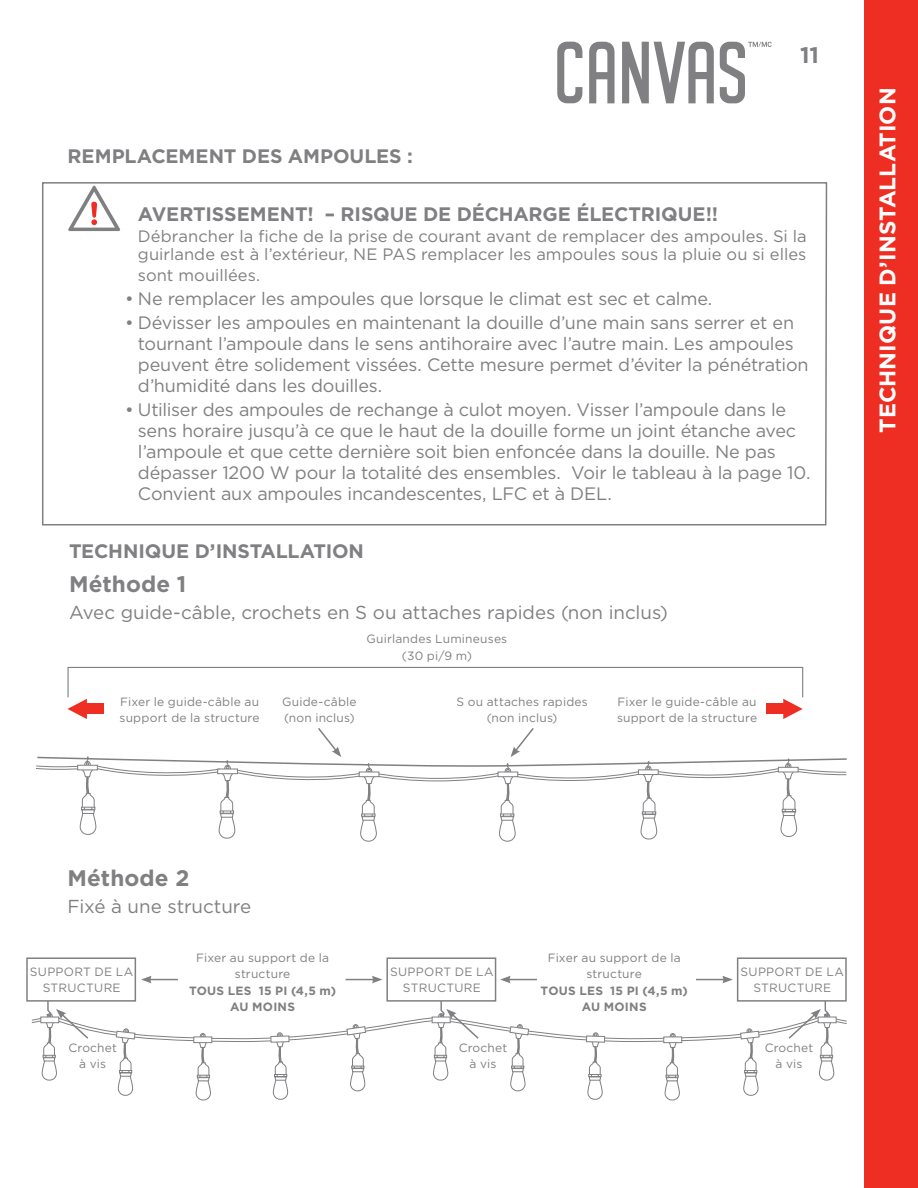
<style>
.page{position:relative;width:918px;height:1188px;background:#fff}
.page>*{position:absolute;margin:0;border:0;box-sizing:border-box;transform-origin:0 0}
.t1{font:700 22.5px "Gotham";color:#fff}
.t2{font:700 22.5px "Gotham";letter-spacing:.005em;color:#808083}
.t3{font:700 19.5px "Gotham";letter-spacing:-.005em;color:#808083}
.t4{font:18.75px "Gotham";letter-spacing:-.005em;color:#808083}
.t5{font:18px/21px "Gotham";letter-spacing:-.015em;color:#808083}
.t6{font:16.5px/18px "Gotham";color:#808083}
.t7{font:12px/16.5px "Gotham";letter-spacing:.02em;color:#808083;text-align:center}
.t8{font:700 12px/16.5px "Gotham";letter-spacing:.02em;color:#808083;text-align:center}
</style>
<div class="page">
<div style="left:864px;top:0;width:54px;height:1188px;background:#ee2e22"></div>
<svg style="left:557px;top:42px;width:25px;height:61px"></svg>
<svg style="left:589px;top:42px;width:26px;height:61px"></svg>
<svg style="left:622px;top:42px;width:92px;height:61px"></svg>
<svg style="left:720px;top:42px;width:52px;height:61px"></svg>
<svg style="left:42px;top:182px;width:786px;height:344px"></svg>
<svg style="left:68px;top:186px;width:52px;height:45px"></svg>
<svg style="left:36px;top:728px;width:811px;height:114px"></svg>
<svg style="left:696px;top:976px;width:37px;height:7px"></svg>
<svg style="left:346px;top:976px;width:36px;height:7px"></svg>
<svg style="left:500px;top:976px;width:37px;height:7px"></svg>
<svg style="left:141px;top:976px;width:37px;height:7px"></svg>
<div style="left:26px;top:957px;width:110px;height:45px;border:2px solid #808083"></div>
<div style="left:386px;top:957px;width:110px;height:45px;border:2px solid #808083"></div>
<div style="left:737px;top:957px;width:110px;height:45px;border:2px solid #808083"></div>
<svg style="left:31px;top:999px;width:816px;height:102px"></svg>
<svg style="left:68px;top:699px;width:19px;height:20px"></svg>
<div style="left:86px;top:704px;width:18px;height:10px;background:#ee2e22"></div>
<svg style="left:783px;top:699px;width:20px;height:20px"></svg>
<div style="left:766px;top:704px;width:18px;height:10px;background:#ee2e22"></div>
<div style="left:68px;top:667px;width:735px;height:31px;border:1px solid #808083"></div>
<p class="t3" style="left:68px;top:145px;width:347px">REMPLACEMENT DES AMPOULES :</p>
<p class="t2" style="left:800px;top:42px;width:20px">11</p>
<p class="t3" style="left:138px;top:203px;width:582px">AVERTISSEMENT! – RISQUE DE DÉCHARGE ÉLECTRIQUE!!</p>
<p class="t6" style="left:138px;top:227px;width:670px">Débrancher la fiche de la prise de courant avant de remplacer des ampoules. Si la guirlande est à l’extérieur, NE PAS remplacer les ampoules sous la pluie ou si elles</p>
<p class="t6" style="left:138px;top:266px;width:124px">sont mouillées.</p>
<p class="t5" style="left:125px;top:288px;width:589px">• Ne remplacer les ampoules que lorsque le climat est sec et calme.</p>
<p class="t5" style="left:138px;top:312px;width:672px;text-indent:-13px">• Dévisser les ampoules en maintenant la douille d’une main sans serrer et en tournant l’ampoule dans le sens antihoraire avec l’autre main. Les ampoules peuvent être solidement vissées. Cette mesure permet d’éviter la pénétration d’humidité dans les douilles.</p>
<p class="t5" style="left:138px;top:399px;width:674px;text-indent:-13px">• Utiliser des ampoules de rechange à culot moyen. Visser l’ampoule dans le sens horaire jusqu’à ce que le haut de la douille forme un joint étanche avec l’ampoule et que cette dernière soit bien enfoncée dans la douille. Ne pas dépasser 1200 W pour la totalité des ensembles. Voir le tableau à la page 10.<br>Convient aux ampoules incandescentes, LFC et à DEL.</p>
<p class="t3" style="left:69px;top:540px;width:296px">TECHNIQUE D’INSTALLATION</p>
<p class="t2" style="left:69px;top:571px;width:119px">Méthode 1</p>
<p class="t4" style="left:69px;top:602px;width:600px">Avec guide-câble, crochets en S ou attaches rapides (non inclus)</p>
<p class="t7" style="left:366px;top:630px;width:142px">Guirlandes Lumineuses (30 pi/9 m)</p>
<p class="t7" style="left:120px;top:693px;width:142px;text-align:left">Fixer le guide-câble au support de la structure</p>
<p class="t7" style="left:617px;top:693px;width:142px;text-align:left">Fixer le guide-câble au support de la structure</p>
<p class="t7" style="left:282px;top:693px;width:76px;text-align:left">Guide-câble (non inclus)</p>
<p class="t7" style="left:457px;top:693px;width:133px">S ou attaches rapides (non inclus)</p>
<p class="t1" style="left:874px;top:433px;width:347px;rotate:-90deg">TECHNIQUE D’INSTALLATION</p>
<p class="t2" style="left:68px;top:865px;width:123px">Méthode 2</p>
<p class="t4" style="left:68px;top:896px;width:185px">Fixé à une structure</p>
<p class="t7" style="left:196px;top:949px;width:134px">Fixer au support de la structure</p>
<p class="t8" style="left:189px;top:982px;width:149px">TOUS LES 15 PI (4,5 m)<br>AU MOINS</p>
<p class="t7" style="left:548px;top:949px;width:134px">Fixer au support de la structure</p>
<p class="t8" style="left:541px;top:982px;width:149px">TOUS LES 15 PI (4,5 m)<br>AU MOINS</p>
<p class="t7" style="left:30px;top:963px;width:105px">SUPPORT DE LA<br>STRUCTURE</p>
<p class="t7" style="left:390px;top:963px;width:105px">SUPPORT DE LA<br>STRUCTURE</p>
<p class="t7" style="left:741px;top:963px;width:105px">SUPPORT DE LA<br>STRUCTURE</p>
<p class="t7" style="left:68px;top:1039px;width:50px">Crochet à vis</p>
<p class="t7" style="left:765px;top:1039px;width:50px">Crochet à vis</p>
<p class="t7" style="left:459px;top:1039px;width:50px">Crochet à vis</p>
</div>
